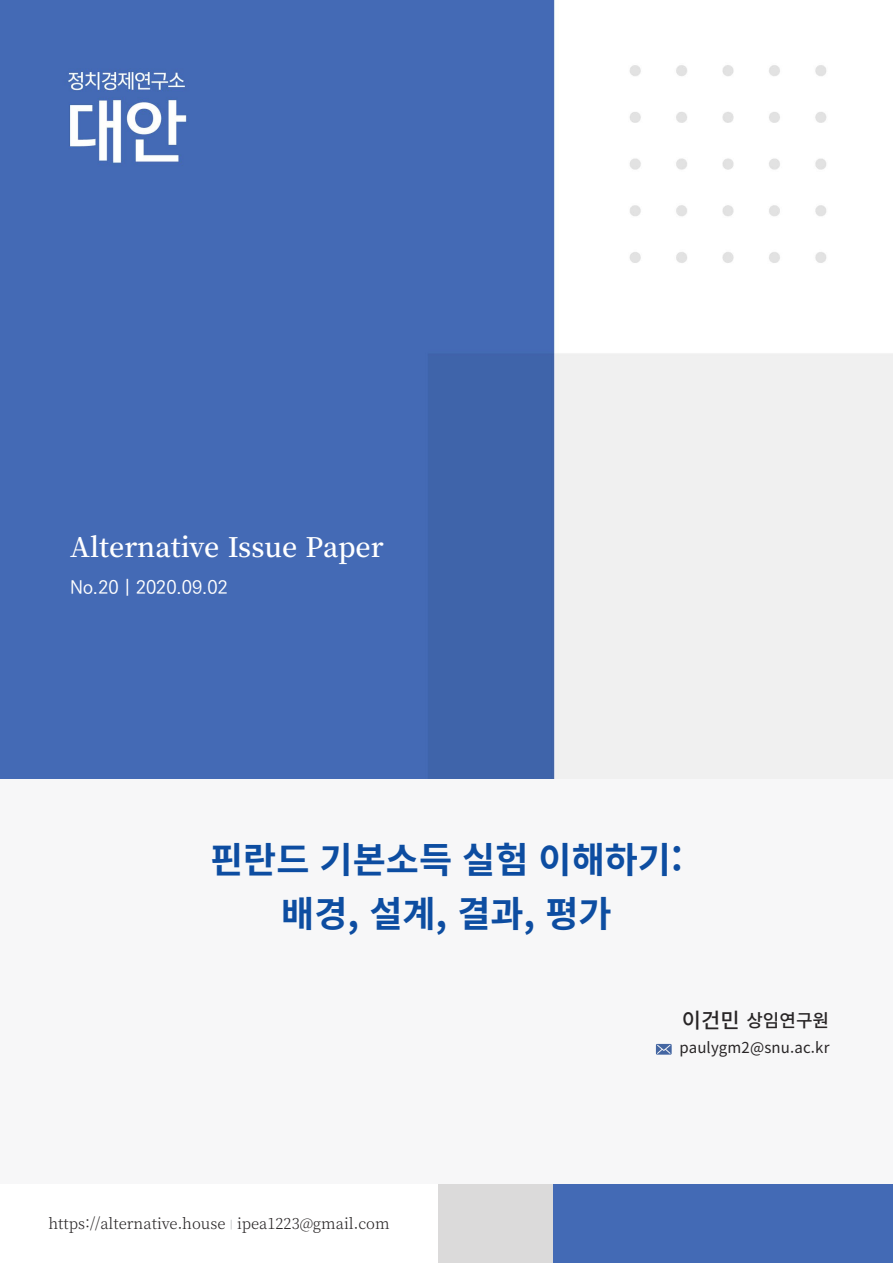
<style>
.page{position:relative;width:893px;height:1263px;background:#fff}
.page>*{position:absolute;margin:0;border:0;box-sizing:border-box;transform-origin:0 0}
.t1{font:700 36px/54px "Noto Sans CJ Kkr";color:#0d4da1;text-align:center}
.t2{font:600 27px "Noto Serif CJ Kkr";color:#fff}
.t3{font:500 18px "Ko Pub Dotum";color:#fff}
.t4{font:500 18px "Noto Sans CJ Kkr";color:#282526}
.t5{font:300 15px "Noto Serif CJ Kkr";color:#282526}
.t6{font:15px "Noto Sans CJ Kkr";letter-spacing:.01em;color:#282526}
.s1{font-size:21px}
</style>
<div class="page">
<div style="left:438px;top:1184px;width:455px;height:79px;background:#dbdada"></div>
<img style="left:0;top:0;width:893px;height:779px">
<div style="left:553px;top:1184px;width:340px;height:79px;background:#436ab5"></div>
<div style="left:0;top:780px;width:893px;height:404px;background:#f7f7f8"></div>
<svg style="left:656px;top:1044px;width:16px;height:11px"></svg>
<h2 class="t2" style="left:70px;top:532px;width:315px">Alternative Issue Paper</h2>
<p class="t3" style="left:70px;top:578px;width:159px">No.20 | 2020.09.02</p>
<h1 class="t1" style="left:210px;top:833px;width:474px">핀란드 기본소득 실험 이해하기: 배경, 설계, 결과, 평가</h1>
<p class="t5" style="left:48px;top:1215px;width:343px">https://alternative.house <sup>|</sup> ipea1223@gmail.com</p>
<p class="t4" style="left:682px;top:1010px;width:149px"><span class="s1">이건민</span> 상임연구원</p>
<p class="t6" style="left:679px;top:1039px;width:151px">paulygm2@snu.ac.kr</p>
</div>
